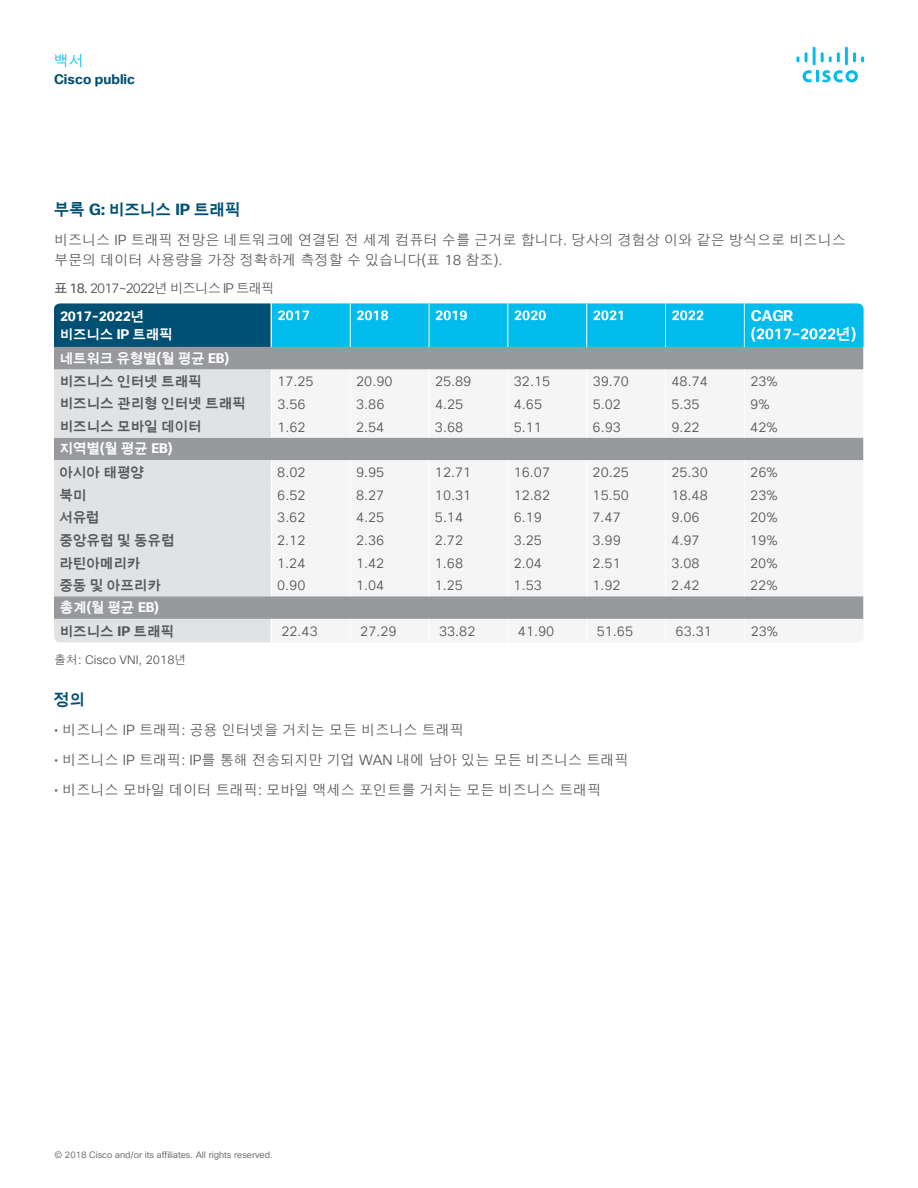
<style>
.page{position:relative;width:918px;height:1188px;background:#fff}
.page>*{position:absolute;margin:0;border:0;box-sizing:border-box;transform-origin:0 0}
.t1{font:15.75px "Cisco Sans KOR Bold";letter-spacing:-.01em;color:#005073}
.t2{font:15px "Cisco Sans KOR Bold";color:#fff}
.t3{font:15px "Cisco Sans KOR Light";color:#01bcec}
.t4{font:14.25px/19.5px "Cisco Sans KOR Light";letter-spacing:-.01em;color:#57585a}
.t5{font:13.5px "Cisco Sans KOR Light";color:#57585a}
.t6{font:13.5px/22.5px "Cisco Sans KOR Bold";color:#57585a}
.t7{font:13.5px/18px "Cisco Sans KOR Bold";letter-spacing:-.01em;color:#fff}
.t8{font:13.5px "Cisco Sans KOR Light";letter-spacing:-.07em;color:#57585a}
.t9{font:13.5px "Cisco Sans KOR Bold";color:#005073}
.t10{font:12px "Cisco Sans KOR Light";color:#57585a}
.t11{font:9px "Cisco Sans KOR Light";color:#57585a}
.s1{font-family:"Cisco Sans KOR"}
</style>
<div class="page">
<svg style="left:803px;top:70px;width:55px;height:12px"></svg>
<svg style="left:797px;top:56px;width:2px;height:6px"></svg>
<svg style="left:805px;top:52px;width:3px;height:10px"></svg>
<hr style="left:813px;top:47px;width:3px;height:18px;background:#01bcec">
<svg style="left:821px;top:52px;width:19px;height:10px"></svg>
<hr style="left:845px;top:47px;width:3px;height:18px;background:#01bcec">
<svg style="left:853px;top:52px;width:11px;height:10px"></svg>
<div style="left:54px;top:347px;width:809px;height:272px;background:#97999c"></div>
<svg style="left:54px;top:370px;width:217px;height:226px;background:#d9dadc"></svg>
<svg style="left:271px;top:370px;width:592px;height:249px;fill:#f5f5f6"></svg>
<svg style="left:271px;top:370px;width:1px;height:68px"></svg>
<svg style="left:350px;top:370px;width:1px;height:68px"></svg>
<svg style="left:429px;top:370px;width:1px;height:68px"></svg>
<svg style="left:508px;top:370px;width:1px;height:68px"></svg>
<svg style="left:586px;top:370px;width:1px;height:68px"></svg>
<svg style="left:665px;top:370px;width:1px;height:68px"></svg>
<svg style="left:744px;top:370px;width:1px;height:68px"></svg>
<svg style="left:271px;top:460px;width:1px;height:136px"></svg>
<svg style="left:350px;top:460px;width:1px;height:136px"></svg>
<svg style="left:429px;top:460px;width:1px;height:136px"></svg>
<svg style="left:508px;top:460px;width:1px;height:136px"></svg>
<svg style="left:586px;top:460px;width:1px;height:136px"></svg>
<svg style="left:665px;top:460px;width:1px;height:136px"></svg>
<svg style="left:744px;top:460px;width:1px;height:136px"></svg>
<div style="left:54px;top:619px;width:217px;height:24px;background:#e1e2e4"></div>
<svg style="left:54px;top:303px;width:810px;height:44px;background:#0fa3cc"></svg>
<p class="t3" style="left:54px;top:51px;width:31px">백서</p>
<p class="t9" style="left:54px;top:70px;width:83px">Cisco public</p>
<p class="t1" style="left:54px;top:199px;width:188px">부록 G: 비즈니스 IP 트래픽</p>
<p class="t4" style="left:54px;top:231px;width:794px">비즈니스 IP 트래픽 전망은 네트워크에 연결된 전 세계 컴퓨터 수를 근거로 합니다. 당사의 경험상 이와 같은 방식으로 비즈니스 부문의 데이터 사용량을 가장 정확하게 측정할 수 있습니다(표 18 참조).</p>
<p class="t8" style="left:54px;top:280px;width:222px"><span class="s1">표 18.</span> 2017~2022년 비즈니스 IP 트래픽</p>
<p class="t7" style="left:60px;top:308px;width:115px">2017-2022년 비즈니스 IP 트래픽</p>
<p class="t7" style="left:60px;top:350px;width:171px">네트워크 유형별(월 평균 EB)</p>
<p class="t6" style="left:60px;top:370px;width:188px">비즈니스 인터넷 트래픽 비즈니스 관리형 인터넷 트래픽 비즈니스 모바일 데이터</p>
<p class="t7" style="left:60px;top:440px;width:114px">지역별(월 평균 EB)</p>
<p class="t2" style="left:751px;top:306px;width:44px">CAGR</p>
<p class="t5" style="left:277px;top:373px;width:38px">17.25</p>
<p class="t5" style="left:356px;top:373px;width:38px">20.90</p>
<p class="t5" style="left:435px;top:373px;width:38px">25.89</p>
<p class="t5" style="left:514px;top:373px;width:38px">32.15</p>
<p class="t5" style="left:593px;top:373px;width:38px">39.70</p>
<p class="t5" style="left:672px;top:373px;width:38px">48.74</p>
<p class="t5" style="left:750px;top:373px;width:29px">23%</p>
<p class="t5" style="left:277px;top:396px;width:30px">3.56</p>
<p class="t5" style="left:356px;top:396px;width:30px">3.86</p>
<p class="t5" style="left:435px;top:396px;width:30px">4.25</p>
<p class="t5" style="left:514px;top:396px;width:30px">4.65</p>
<p class="t5" style="left:593px;top:396px;width:30px">5.02</p>
<p class="t5" style="left:672px;top:396px;width:30px">5.35</p>
<p class="t5" style="left:750px;top:396px;width:21px">9%</p>
<p class="t5" style="left:277px;top:418px;width:30px">1.62</p>
<p class="t5" style="left:356px;top:418px;width:30px">2.54</p>
<p class="t5" style="left:435px;top:418px;width:30px">3.68</p>
<p class="t5" style="left:514px;top:418px;width:30px">5.11</p>
<p class="t5" style="left:593px;top:418px;width:30px">6.93</p>
<p class="t5" style="left:671px;top:418px;width:30px">9.22</p>
<p class="t5" style="left:750px;top:418px;width:29px">42%</p>
<p class="t6" style="left:60px;top:461px;width:86px">아시아 태평양</p>
<p class="t5" style="left:277px;top:464px;width:30px">8.02</p>
<p class="t5" style="left:356px;top:464px;width:30px">9.95</p>
<p class="t5" style="left:435px;top:464px;width:38px">12.71</p>
<p class="t5" style="left:514px;top:464px;width:38px">16.07</p>
<p class="t5" style="left:593px;top:464px;width:38px">20.25</p>
<p class="t5" style="left:671px;top:464px;width:38px">25.30</p>
<p class="t5" style="left:750px;top:464px;width:29px">26%</p>
<p class="t6" style="left:60px;top:484px;width:28px">북미</p>
<p class="t5" style="left:277px;top:486px;width:30px">6.52</p>
<p class="t5" style="left:356px;top:486px;width:30px">8.27</p>
<p class="t5" style="left:435px;top:486px;width:38px">10.31</p>
<p class="t5" style="left:514px;top:486px;width:38px">12.82</p>
<p class="t5" style="left:593px;top:486px;width:38px">15.50</p>
<p class="t5" style="left:671px;top:486px;width:38px">18.48</p>
<p class="t5" style="left:750px;top:486px;width:29px">23%</p>
<p class="t6" style="left:60px;top:507px;width:41px">서유럽</p>
<p class="t5" style="left:277px;top:509px;width:30px">3.62</p>
<p class="t5" style="left:356px;top:509px;width:30px">4.25</p>
<p class="t5" style="left:435px;top:509px;width:30px">5.14</p>
<p class="t5" style="left:514px;top:509px;width:30px">6.19</p>
<p class="t5" style="left:593px;top:509px;width:30px">7.47</p>
<p class="t5" style="left:671px;top:509px;width:30px">9.06</p>
<p class="t5" style="left:750px;top:509px;width:29px">20%</p>
<p class="t6" style="left:60px;top:529px;width:117px">중앙유럽 및 동유럽</p>
<p class="t5" style="left:277px;top:532px;width:30px">2.12</p>
<p class="t5" style="left:356px;top:532px;width:30px">2.36</p>
<p class="t5" style="left:435px;top:532px;width:30px">2.72</p>
<p class="t5" style="left:514px;top:532px;width:30px">3.25</p>
<p class="t5" style="left:593px;top:532px;width:30px">3.99</p>
<p class="t5" style="left:671px;top:532px;width:30px">4.97</p>
<p class="t5" style="left:750px;top:532px;width:29px">19%</p>
<p class="t6" style="left:60px;top:552px;width:82px">라틴아메리카</p>
<p class="t5" style="left:277px;top:554px;width:30px">1.24</p>
<p class="t5" style="left:356px;top:554px;width:30px">1.42</p>
<p class="t5" style="left:435px;top:554px;width:30px">1.68</p>
<p class="t5" style="left:514px;top:554px;width:30px">2.04</p>
<p class="t5" style="left:593px;top:554px;width:30px">2.51</p>
<p class="t5" style="left:671px;top:554px;width:30px">3.08</p>
<p class="t5" style="left:750px;top:554px;width:29px">20%</p>
<p class="t6" style="left:60px;top:575px;width:103px">중동 및 아프리카</p>
<p class="t5" style="left:277px;top:577px;width:30px">0.90</p>
<p class="t5" style="left:356px;top:577px;width:30px">1.04</p>
<p class="t5" style="left:435px;top:577px;width:30px">1.25</p>
<p class="t5" style="left:514px;top:577px;width:30px">1.53</p>
<p class="t5" style="left:592px;top:577px;width:30px">1.92</p>
<p class="t5" style="left:671px;top:577px;width:30px">2.42</p>
<p class="t5" style="left:750px;top:577px;width:29px">22%</p>
<p class="t5" style="left:281px;top:622px;width:38px">22.43</p>
<p class="t5" style="left:360px;top:622px;width:38px">27.29</p>
<p class="t5" style="left:439px;top:622px;width:38px">33.82</p>
<p class="t5" style="left:518px;top:622px;width:38px">41.90</p>
<p class="t5" style="left:597px;top:622px;width:38px">51.65</p>
<p class="t5" style="left:676px;top:622px;width:38px">63.31</p>
<p class="t5" style="left:751px;top:622px;width:29px">23%</p>
<p class="t10" style="left:54px;top:652px;width:134px">출처: Cisco VNI, 2018년</p>
<p class="t7" style="left:60px;top:599px;width:100px">총계(월 평균 EB)</p>
<p class="t6" style="left:60px;top:620px;width:116px">비즈니스 IP 트래픽</p>
<p class="t1" style="left:54px;top:689px;width:33px">정의</p>
<p class="t4" style="left:54px;top:720px;width:412px">• 비즈니스 IP 트래픽: 공용 인터넷을 거치는 모든 비즈니스 트래픽</p>
<p class="t4" style="left:54px;top:750px;width:577px">• 비즈니스 IP 트래픽: IP를 통해 전송되지만 기업 WAN 내에 남아 있는 모든 비즈니스 트래픽</p>
<p class="t4" style="left:54px;top:780px;width:549px">• 비즈니스 모바일 데이터 트래픽: 모바일 액세스 포인트를 거치는 모든 비즈니스 트래픽</p>
<p class="t2" style="left:836px;top:324px;width:16px">년</p>
<p class="t11" style="left:54px;top:1149px;width:220px">© 2018 Cisco and/or its affiliates. All rights reserved.</p>
</div>
